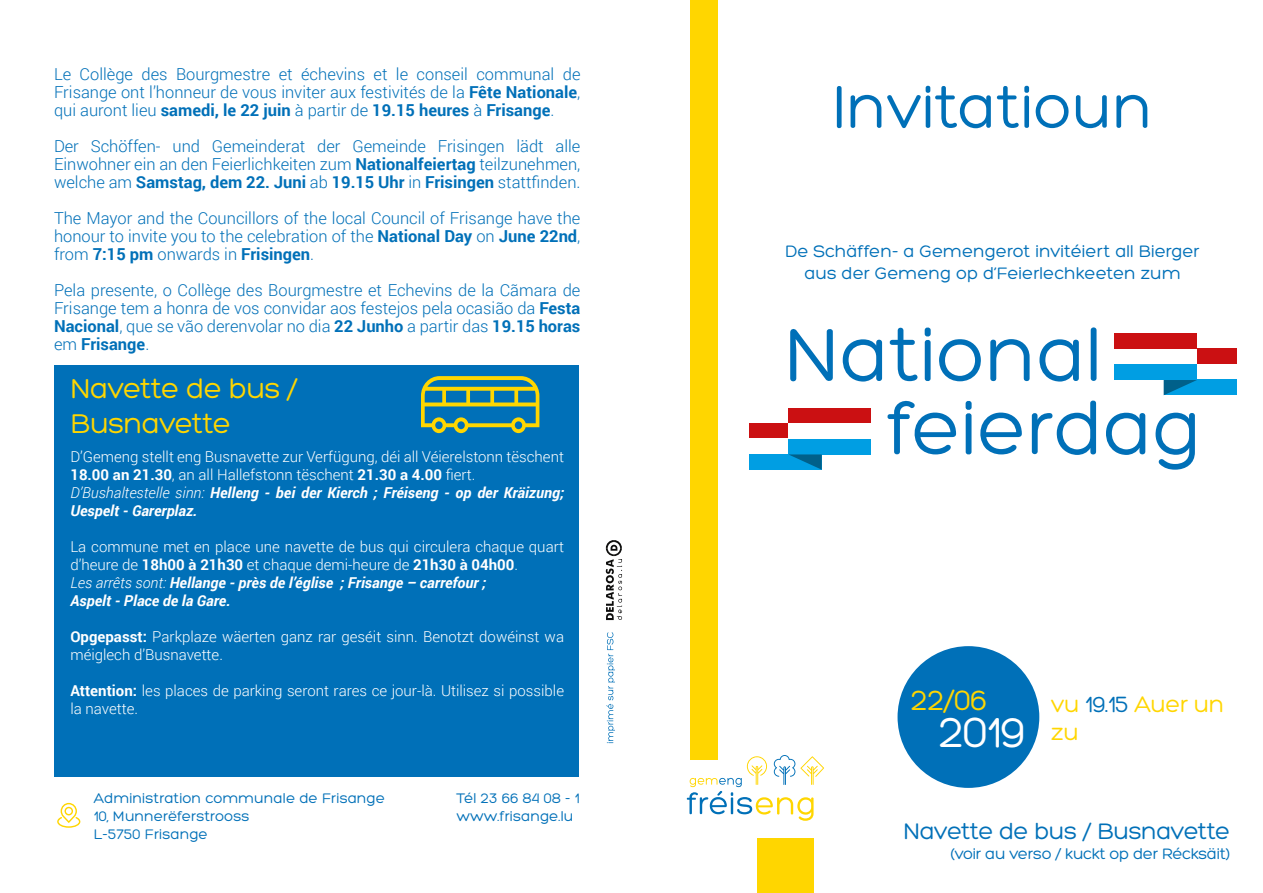
<style>
.page{position:relative;width:1263px;height:893px;background:#fff}
.page>*{position:absolute;margin:0;border:0;box-sizing:border-box;transform-origin:0 0}
.t1{font:63px "Hero";color:#0070b8}
.t2{font:45.75px "Hero";color:#fff}
.t3{font:30.45px "Hero";color:#ffd600}
.t4{font:29.4px "Hero";letter-spacing:-.02em;color:#ffd600}
.t5{font:24.3px "Hero";letter-spacing:-.02em;color:#0070b8}
.t6{font:24px "Hero";letter-spacing:-.02em;color:#ffd600}
.t7{font:18px "Hero";color:#0070b8}
.t8{font:300 16.5px/18px "Roboto";color:#0070b8;text-align:justify}
.t9{font:16.35px "Hero";letter-spacing:-.02em;color:#0070b8}
.t10{font:300 15px/18px "Roboto";color:#fff}
.t11{font:italic 700 15px/18px "Roboto";color:#fff}
.t12{font:15px "Hero";color:#0070b8}
.s1{font-weight:700}
.s2{font-weight:300}
.s3{color:#0070b8}
</style>
<div class="page">
<div style="left:757px;top:838px;width:56px;height:55px;background:#ffd600"></div>
<div style="left:690px;top:0;width:27px;height:760px;background:#ffd600"></div>
<svg style="left:687px;top:755px;width:137px;height:66px"></svg>
<div style="left:897px;top:646px;width:142px;height:142px;background:#0070b8;border-radius:50%"></div>
<svg style="left:57px;top:803px;width:23px;height:25px"></svg>
<div style="left:54px;top:365px;width:525px;height:412px;background:#0070b8"></div>
<svg style="left:421px;top:376px;width:118px;height:57px"></svg>
<div style="left:749px;top:423px;width:73px;height:16px;background:#cb1012"></div>
<div style="left:749px;top:454px;width:73px;height:16px;background:#009ee3"></div>
<div style="left:1164px;top:349px;width:72px;height:15px;background:#cb1012"></div>
<div style="left:1164px;top:380px;width:72px;height:15px;background:#009ee3"></div>
<svg style="left:788px;top:327px;width:409px;height:143px"></svg>
<svg style="left:606px;top:632px;width:9px;height:111px"></svg>
<svg style="left:606px;top:540px;width:16px;height:80px"></svg>
<p class="t8" style="left:54px;top:64px;width:528px">Le Collège des Bourgmestre et échevins et le conseil communal de Frisange ont l’honneur de vous inviter aux festivités de la <span class="s1">Fête Nationale</span>, qui auront lieu <span class="s1">samedi, le 22 juin</span> à partir de <span class="s1">19.15 heures</span> à <span class="s1">Frisange</span>.</p>
<p class="t8" style="left:54px;top:136px;width:528px">Der Schöffen- und Gemeinderat der Gemeinde Frisingen lädt alle Einwohner ein an den Feierlichkeiten zum <span class="s1">Nationalfeiertag</span> teilzunehmen, welche am <span class="s1">Samstag, dem 22. Juni</span> ab <span class="s1">19.15 Uhr</span> in <span class="s1">Frisingen</span> stattfinden.</p>
<p class="t8" style="left:54px;top:208px;width:528px">The Mayor and the Councillors of the local Council of Frisange have the honour to invite you to the celebration of the <span class="s1">National Day</span> on <span class="s1">June 22nd</span>, from <span class="s1">7:15 pm</span> onwards in <span class="s1">Frisingen</span>.</p>
<p class="t8" style="left:54px;top:280px;width:528px">Pela presente, o Collège des Bourgmestre et Echevins de la Cãmara de Frisange tem a honra de vos convidar aos festejos pela ocasião da <span class="s1">Festa Nacional</span>, que se vão derenvolar no dia <span class="s1">22 Junho</span> a partir das <span class="s1">19.15 horas </span>em <span class="s1">Frisange</span>.</p>
<p class="t4" style="left:70px;top:373px;width:229px">Navette de bus /</p>
<p class="t4" style="left:70px;top:409px;width:162px">Busnavette</p>
<p class="t10" style="left:70px;top:448px;width:495px">D’Gemeng stellt eng Busnavette zur Verfügung, déi all Véierelstonn tëschent<br><span class="s1">18.00 an 21.30</span>, an all Hallefstonn tëschent <span class="s1">21.30 a 4.00</span> fiert.</p>
<p class="t11" style="left:70px;top:483px;width:495px"><span class="s2">D’Bushaltestelle sinn:</span> Helleng - bei der Kierch ; Fréiseng - op der Kräizung;<br>Uespelt - Garerplaz.</p>
<p class="t10" style="left:70px;top:538px;width:495px">La commune met en place une navette de bus qui circulera chaque quart d’heure de <span class="s1">18h00 à 21h30</span> et chaque demi-heure de <span class="s1">21h30 à 04h00</span>.</p>
<p class="t11" style="left:70px;top:573px;width:417px"><span class="s2">Les arrêts sont:</span> Hellange - près de l’église ; Frisange – carrefour ;</p>
<p class="t11" style="left:70px;top:591px;width:162px">Aspelt - Place de la Gare.</p>
<p class="t10" style="left:70px;top:628px;width:495px"><span class="s1">Opgepasst:</span> Parkplaze wäerten ganz rar geséit sinn. Benotzt dowéinst wa méiglech d’Busnavette.</p>
<p class="t10" style="left:70px;top:682px;width:495px"><span class="s1">Attention:</span> les places de parking seront rares ce jour-là. Utilisez si possible la navette.</p>
<p class="t12" style="left:94px;top:791px;width:293px">Administration communale de Frisange</p>
<p class="t12" style="left:94px;top:809px;width:157px">10, Munnerëferstrooss</p>
<p class="t12" style="left:94px;top:827px;width:115px">L-5750 Frisange</p>
<p class="t12" style="left:457px;top:791px;width:125px">Tél 23 66 84 08 - 1</p>
<p class="t12" style="left:457px;top:809px;width:118px">www.frisange.lu</p>
<p class="t1" style="left:832px;top:75px;width:322px">Invitatioun</p>
<p class="t7" style="left:786px;top:242px;width:415px">De Schäffen- a Gemengerot invitéiert all Bierger</p>
<p class="t7" style="left:804px;top:264px;width:378px">aus der Gemeng op d’Feierlechkeeten zum</p>
<p class="t3" style="left:910px;top:685px;width:78px">22/06</p>
<p class="t2" style="left:938px;top:708px;width:90px">2019</p>
<p class="t6" style="left:1051px;top:692px;width:174px">vu <span class="s3">19.15</span> Auer un</p>
<p class="t6" style="left:1051px;top:720px;width:29px">zu</p>
<p class="t5" style="left:903px;top:819px;width:328px">Navette de bus / Busnavette</p>
<p class="t9" style="left:951px;top:845px;width:281px">(voir au verso / kuckt op der Récksäit)</p>
</div>
